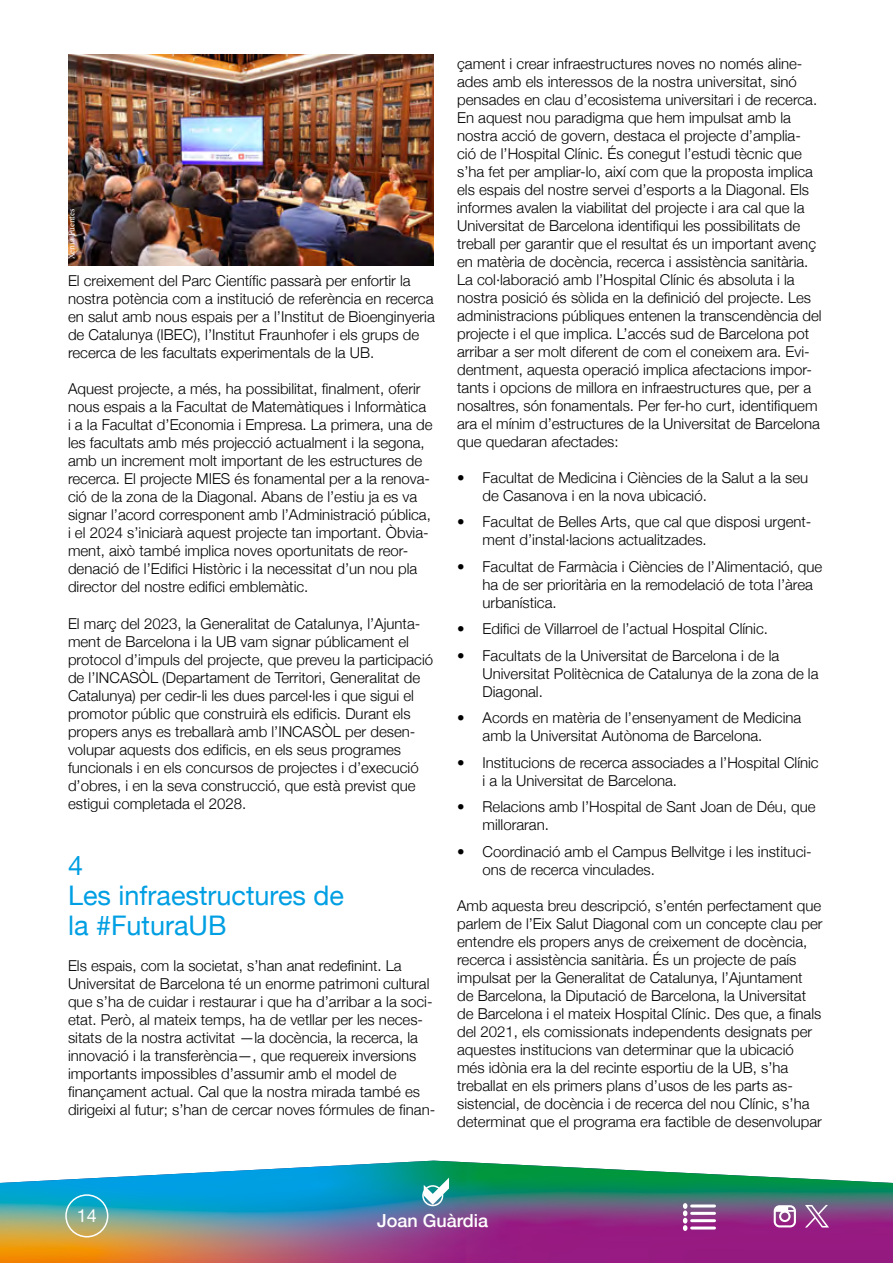
<style>
.page{position:relative;width:893px;height:1263px;background:#fff}
.page>*{position:absolute;margin:0;border:0;box-sizing:border-box;transform-origin:0 0}
.t1{font:27px/30px "Helvetica Neue";color:#009fe3}
.t2{font:500 18px "Helvetica Neue";color:#fff}
.t3{font:18px "Helvetica Neue";color:#fff}
.t4{font:300 15px/18px "Helvetica Neue";color:#000}
.t5{font:9px "Minion Pro";color:#fff}
</style>
<div class="page">
<img style="left:0;top:1160px;width:893px;height:103px">
<svg style="left:422px;top:1177px;width:27px;height:29px"></svg>
<div style="left:65px;top:1194px;width:43px;height:43px;border:2px solid #fff;border-radius:50%"></div>
<svg style="left:774px;top:1205px;width:22px;height:22px"></svg>
<hr style="left:692px;top:1204px;width:22px;height:3px;background:#fff">
<hr style="left:692px;top:1212px;width:22px;height:3px;background:#fff">
<hr style="left:692px;top:1219px;width:22px;height:3px;background:#fff">
<hr style="left:692px;top:1226px;width:22px;height:3px;background:#fff">
<svg style="left:683px;top:1203px;width:4px;height:28px"></svg>
<svg style="left:805px;top:1205px;width:24px;height:22px"></svg>
<img style="left:68px;top:54px;width:366px;height:212px">
<p class="t5" style="left:66px;top:259px;width:52px;rotate:-90deg">Xenia Fuentes</p>
<p class="t4" style="left:68px;top:272px;width:368px">El creixement del Parc Científic passarà per enfortir la nostra potència com a institució de referència en recerca en salut amb nous espais per a l’Institut de Bioenginyeria de Catalunya (IBEC), l’Institut Fraunhofer i els grups de recerca de les facultats experimentals de la UB.</p>
<p class="t4" style="left:68px;top:380px;width:366px">Aquest projecte, a més, ha possibilitat, finalment, oferir nous espais a la Facultat de Matemàtiques i Informàtica i a la Facultat d’Economia i Empresa. La primera, una de les facultats amb més projecció actualment i la segona, amb un increment molt important de les estructures de recerca. El projecte MIES és fonamental per a la renova&shy;ció de la zona de la Diagonal. Abans de l’estiu ja es va signar l’acord corresponent amb l’Administració pública, i el 2024 s’iniciarà aquest projecte tan important. Òbvia&shy;ment, això també implica noves oportunitats de reor&shy;denació de l’Edifici Històric i la necessitat d’un nou pla director del nostre edifici emblemàtic.</p>
<p class="t4" style="left:68px;top:614px;width:367px">El març del 2023, la Generalitat de Catalunya, l’Ajunta&shy;ment de Barcelona i la UB vam signar públicament el protocol d’impuls del projecte, que preveu la participació de l’INCASÒL (Departament de Territori, Generalitat de Catalunya) per cedir-li les dues parcel·les i que sigui el promotor públic que construirà els edificis. Durant els propers anys es treballarà amb l’INCASÒL per desen&shy;volupar aquests dos edificis, en els seus programes funcionals i en els concursos de projectes i d’execució d’obres, i en la seva construcció, que està previst que estigui completada el 2028.</p>
<h1 class="t1" style="left:68px;top:849px;width:278px">4<br>Les infraestructures de la #FuturaUB</h1>
<p class="t4" style="left:68px;top:956px;width:369px">Els espais, com la societat, s’han anat redefinint. La Universitat de Barcelona té un enorme patrimoni cultural que s’ha de cuidar i restaurar i que ha d’arribar a la soci&shy;etat. Però, al mateix temps, ha de vetllar per les neces&shy;sitats de la nostra activitat —la docència, la recerca, la innovació i la transferència—, que requereix inversions importants impossibles d’assumir amb el model de finançament actual. Cal que la nostra mirada també es dirigeixi al futur; s’han de cercar noves fórmules de finan-</p>
<p class="t4" style="left:457px;top:54px;width:366px">çament i crear infraestructures noves no només aline&shy;ades amb els interessos de la nostra universitat, sinó pensades en clau d’ecosistema universitari i de recerca.<br>En aquest nou paradigma que hem impulsat amb la nostra acció de govern, destaca el projecte d’amplia&shy;ció de l’Hospital Clínic. És conegut l’estudi tècnic que s’ha fet per ampliar-lo, així com que la proposta implica els espais del nostre servei d’esports a la Diagonal. Els informes avalen la viabilitat del projecte i ara cal que la Universitat de Barcelona identifiqui les possibilitats de treball per garantir que el resultat és un important avenç en matèria de docència, recerca i assistència sanitària.<br>La col·laboració amb l’Hospital Clínic és absoluta i la nostra posició és sòlida en la definició del projecte. Les administracions públiques entenen la transcendència del projecte i el que implica. L’accés sud de Barcelona pot arribar a ser molt diferent de com el coneixem ara. Evi&shy;dentment, aquesta operació implica afectacions impor&shy;tants i opcions de millora en infraestructures que, per a nosaltres, són fonamentals. Per fer-ho curt, identifiquem ara el mínim d’estructures de la Universitat de Barcelona que quedaran afectades:</p>
<p class="t4" style="left:483px;top:468px;width:327px;text-indent:-25px">• Facultat de Medicina i Ciències de la Salut a la seu de Casanova i en la nova ubicació.</p>
<p class="t4" style="left:483px;top:512px;width:330px;text-indent:-25px">• Facultat de Belles Arts, que cal que disposi urgent&shy;ment d’instal·lacions actualitzades.</p>
<p class="t4" style="left:483px;top:557px;width:341px;text-indent:-25px">• Facultat de Farmàcia i Ciències de l’Alimentació, que ha de ser prioritària en la remodelació de tota l’àrea urbanística.</p>
<p class="t4" style="left:457px;top:619px;width:312px">• Edifici de Villarroel de l’actual Hospital Clínic.</p>
<p class="t4" style="left:483px;top:646px;width:337px;text-indent:-25px">• Facultats de la Universitat de Barcelona i de la<br>Universitat Politècnica de Catalunya de la zona de la<br>Diagonal.</p>
<p class="t4" style="left:483px;top:708px;width:320px;text-indent:-25px">• Acords en matèria de l’ensenyament de Medicina amb la Universitat Autònoma de Barcelona.</p>
<p class="t4" style="left:483px;top:753px;width:338px;text-indent:-25px">• Institucions de recerca associades a l’Hospital Clínic i a la Universitat de Barcelona.</p>
<p class="t4" style="left:483px;top:797px;width:335px;text-indent:-25px">• Relacions amb l’Hospital de Sant Joan de Déu, que milloraran.</p>
<p class="t4" style="left:483px;top:842px;width:331px;text-indent:-25px">• Coordinació amb el Campus Bellvitge i les instituci&shy;ons de recerca vinculades.</p>
<p class="t4" style="left:457px;top:896px;width:367px">Amb aquesta breu descripció, s’entén perfectament que parlem de l’Eix Salut Diagonal com un concepte clau per entendre els propers anys de creixement de docència, recerca i assistència sanitària. És un projecte de país impulsat per la Generalitat de Catalunya, l’Ajuntament de Barcelona, la Diputació de Barcelona, la Universitat de Barcelona i el mateix Hospital Clínic. Des que, a finals del 2021, els comissionats independents designats per aquestes institucions van determinar que la ubicació més idònia era la del recinte esportiu de la UB, s’ha treballat en els primers plans d’usos de les parts as&shy;sistencial, de docència i de recerca del nou Clínic, s’ha determinat que el programa era factible de desenvolupar</p>
<p class="t3" style="left:77px;top:1205px;width:22px">14</p>
<p class="t2" style="left:377px;top:1206px;width:113px">Joan Guàrdia</p>
</div>
